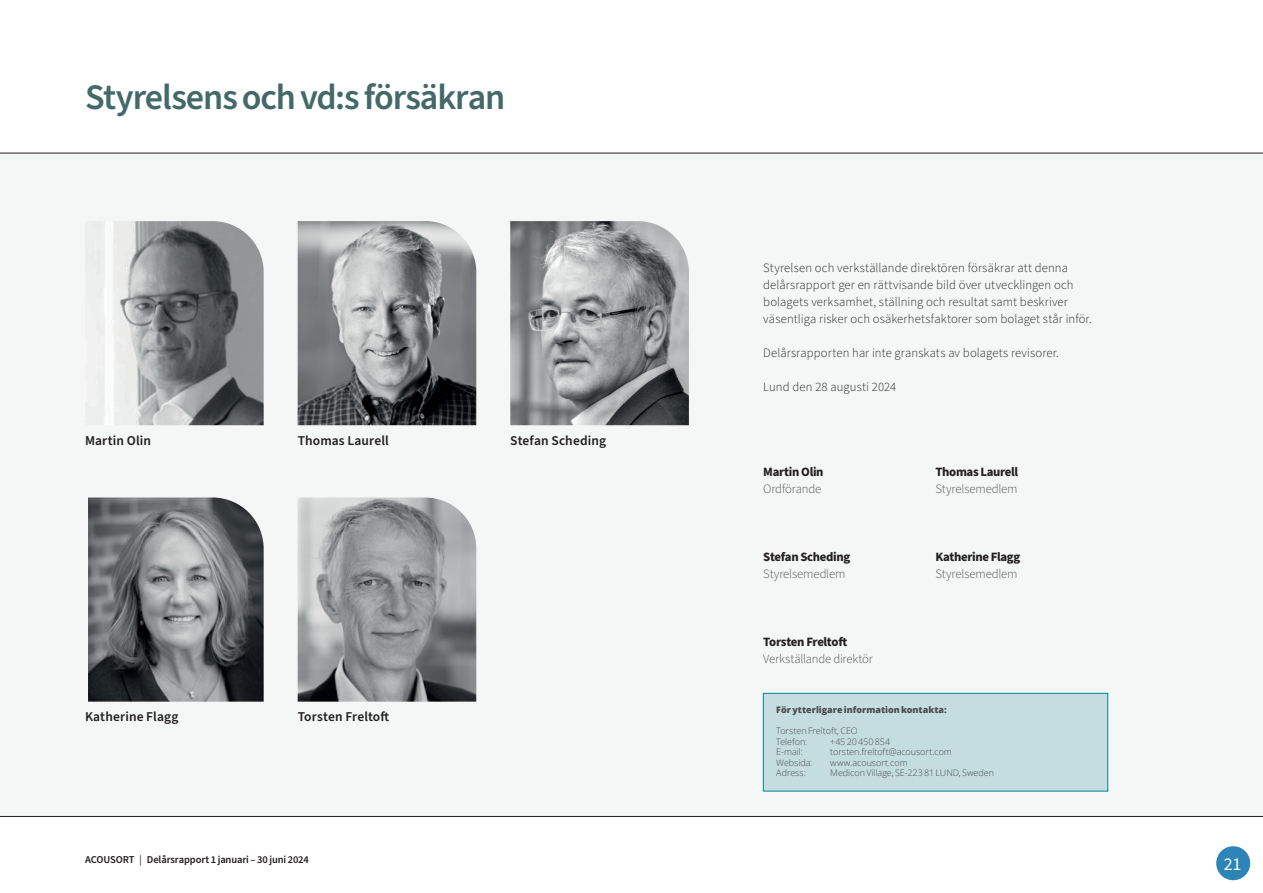
<style>
.page{position:relative;width:1263px;height:893px;background:#fff}
.page>*{position:absolute;margin:0;border:0;box-sizing:border-box;transform-origin:0 0}
.t1{font:600 36px "Source Sans Pro";letter-spacing:-.03em;color:#446969}
.t2{font:18px "Source Sans Pro";color:#fff}
.t3{font:600 13.5px "Source Sans Pro";letter-spacing:.01em;color:#231f20}
.t4{font:300 12.75px/17px "Source Sans Pro";letter-spacing:.01em;color:#231f20}
.t5{font:300 12.75px "Source Sans Pro";letter-spacing:-.01em;color:#4b4c4d}
.t6{font:700 12.75px "Source Sans Pro";letter-spacing:-.025em;color:#231f20}
.t7{font:600 10.5px "Source Sans Pro";letter-spacing:-.01em;color:#231f20}
.t8{font:9px/10.5px "Open Sans";letter-spacing:-.005em;color:#4b4c4d}
.t9{font:800 9px "Open Sans";color:#4b4c4d}
.s1{font-family:"The Sans B W4";font-weight:300}
</style>
<div class="page">
<div style="left:1216px;top:846px;width:34px;height:34px;background:#2c84b7;border-radius:50%"></div>
<div style="left:0;top:153px;width:1263px;height:664px;background:#f5f6f6"></div>
<img style="left:85px;top:221px;width:179px;height:204px">
<img style="left:88px;top:497px;width:176px;height:205px">
<img style="left:298px;top:221px;width:178px;height:204px">
<img style="left:298px;top:497px;width:178px;height:205px">
<img style="left:510px;top:221px;width:179px;height:204px">
<div style="left:763px;top:693px;width:345px;height:98px;background:#c5dde1"></div>
<div style="left:763px;top:693px;width:345px;height:98px;border:1px solid #00858e"></div>
<h1 class="t1" style="left:85px;top:73px;width:422px">Styrelsens och vd:s försäkran</h1>
<p class="t3" style="left:85px;top:431px;width:68px">Martin Olin</p>
<p class="t3" style="left:85px;top:708px;width:95px">Katherine Flagg</p>
<p class="t3" style="left:298px;top:431px;width:93px">Thomas Laurell</p>
<p class="t3" style="left:298px;top:708px;width:93px">Torsten Freltoft</p>
<p class="t7" style="left:85px;top:852px;width:225px">ACOUSORT <span class="s1">|</span> Delårsrapport 1 januari – 30 juni 2024</p>
<p class="t3" style="left:510px;top:431px;width:97px">Stefan Scheding</p>
<p class="t4" style="left:763px;top:260px;width:330px">Styrelsen och verkställande direktören försäkrar att denna delårsrapport ger en rättvisande bild över utvecklingen och bolagets verksamhet, ställning och resultat samt beskriver väsentliga risker och osäkerhetsfaktorer som bolaget står inför.</p>
<p class="t4" style="left:763px;top:345px;width:297px">Delårsrapporten har inte granskats av bolagets revisorer.</p>
<p class="t4" style="left:763px;top:379px;width:134px">Lund den 28 augusti 2024</p>
<p class="t6" style="left:763px;top:463px;width:62px">Martin Olin</p>
<p class="t6" style="left:935px;top:463px;width:84px">Thomas Laurell</p>
<p class="t5" style="left:763px;top:480px;width:60px">Ordförande</p>
<p class="t5" style="left:935px;top:480px;width:84px">Styrelsemedlem</p>
<p class="t6" style="left:763px;top:548px;width:88px">Stefan Scheding</p>
<p class="t6" style="left:935px;top:548px;width:86px">Katherine Flagg</p>
<p class="t5" style="left:763px;top:566px;width:84px">Styrelsemedlem</p>
<p class="t5" style="left:935px;top:566px;width:84px">Styrelsemedlem</p>
<p class="t6" style="left:763px;top:633px;width:85px">Torsten Freltoft</p>
<p class="t5" style="left:763px;top:651px;width:111px">Verkställande direktör</p>
<p class="t9" style="left:776px;top:703px;width:172px">För ytterligare information kontakta:</p>
<p class="t8" style="left:776px;top:725px;width:83px">Torsten Freltoft, CEO<br>Telefon:</p>
<p class="t8" style="left:830px;top:736px;width:62px">+45 20 450 854</p>
<p class="t8" style="left:776px;top:746px;width:28px">E-mail:</p>
<p class="t8" style="left:830px;top:746px;width:123px">torsten.freltoft@acousort.com</p>
<p class="t8" style="left:776px;top:757px;width:38px">Websida:</p>
<p class="t8" style="left:830px;top:757px;width:79px">www.acousort.com</p>
<p class="t8" style="left:776px;top:767px;width:31px">Adress:</p>
<p class="t8" style="left:830px;top:767px;width:165px">Medicon Village, SE-223 81 LUND, Sweden</p>
<h2 class="t2" style="left:1224px;top:852px;width:19px">21</h2>
</div>
